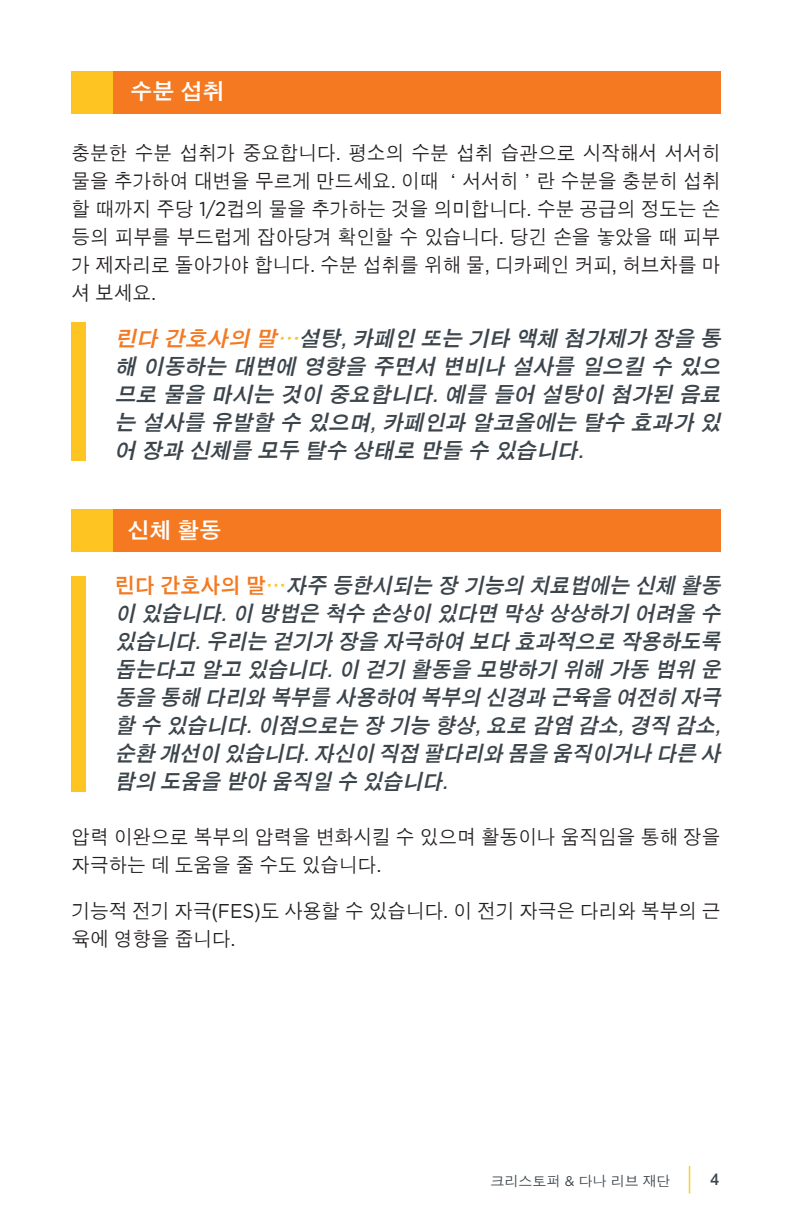
<style>
.page{position:relative;width:792px;height:1224px;background:#fff}
.page>*{position:absolute;margin:0;border:0;box-sizing:border-box;transform-origin:0 0}
.HEADS{font:22px "DFK Hei Bd MAC KSC H";color:#fff}
.call_outs{font:italic 21.6px/28px "DFK Hei Bd MAC KSC H";color:#3c454b;text-align:justify;scale:.93 1}
.call_outs-2{font:italic 21.6px/28px "DFK Hei Bd MAC KSC H";color:#3c454b;text-align:justify}
.text{font:20px/28px "DFK Hei Md MAC KSC H";color:#231f20;scale:.93 1}
.t1{font:16px "DFK Hei Bd MAC KSC H";color:#3c454b}
.t2{font:14px "DFK Hei Md MAC KSC H";color:#3c454b}
.s1{font-family:"Gotham"}
.s2{color:#f47921}
.s3{color:#fec422}
.s4{font-style:normal;color:#f47921}
.s5{font-style:normal;color:#fec422}
</style>
<div class="page">
<svg style="left:689px;top:1166px;width:1px;height:28px"></svg>
<div style="left:71px;top:71px;width:43px;height:42px;background:#fec422"></div>
<div style="left:113px;top:71px;width:608px;height:42px;background:#f47921"></div>
<div style="left:71px;top:509px;width:43px;height:42px;background:#fec422"></div>
<div style="left:113px;top:509px;width:608px;height:42px;background:#f47921"></div>
<div style="left:71px;top:576px;width:15px;height:216px;background:#fec422"></div>
<div style="left:71px;top:322px;width:15px;height:139px;background:#fec422"></div>
<p class="HEADS" style="left:131px;top:80px;width:96px">수분 섭취</p>
<p class="text" style="left:71px;top:139px;width:699px;text-align:justify">충분한 수분 섭취가 중요합니다. 평소의 수분 섭취 습관으로 시작해서 서서히 물을 추가하여 대변을 무르게 만드세요. 이때 ‘서서히’란 수분을 충분히 섭취 할 때까지 주당 <span class="s1">1/2</span>컵의 물을 추가하는 것을 의미합니다. 수분 공급의 정도는 손 등의 피부를 부드럽게 잡아당겨 확인할 수 있습니다. 당긴 손을 놓았을 때 피부 가 제자리로 돌아가야 합니다. 수분 섭취를 위해 물, 디카페인 커피, 허브차를 마 셔 보세요.</p>
<p class="call_outs-2" style="left:115px;top:325px;width:612px"><span class="s2">린다 간호사의 말</span><span class="s3">…</span>설탕,카페인 또는 기타 액체 첨가제가 장을 통 해 이동하는 대변에 영향을 주면서 변비나 설사를 일으킬 수 있으 므로 물을 마시는 것이 중요합니다. 예를 들어 설탕이 첨가된 음료 는 설사를 유발할 수 있으며, 카페인과 알코올에는 탈수 효과가 있 어 장과 신체를 모두 탈수 상태로 만들 수 있습니다.</p>
<p class="HEADS" style="left:127px;top:519px;width:96px">신체 활동</p>
<p class="call_outs" style="left:115px;top:572px;width:658px"><span class="s4">린 다 간 호 사 의 말</span> <span class="s5">…</span> 자주 등한시되는 장 기능의 치료법에는 신체 활동 이 있습니다.이 방법은 척수 손상이 있다면 막상 상상하기 어려울 수 있습니다.우리는 걷기가 장을 자극하여 보다 효과적으로 작용하도록 돕는다고 알고 있습니다.이 걷기 활동을 모방하기 위해 가동 범위 운 동을 통해 다리와 복부를 사용하여 복부의 신경과 근육을 여전히 자극 할 수 있습니다.이점으로는 장 기능 향상,요로 감염 감소,경직 감소, 순환 개선이 있습니다.자신이 직접 팔다리와 몸을 움직이거나 다른 사 람의 도움을 받아 움직일 수 있습니다.</p>
<p class="text" style="left:71px;top:824px;width:699px">압력 이완으로 복부의 압력을 변화시킬 수 있으며 활동이나 움직임을 통해 장을 자극하는 데 도움을 줄 수도 있습니다.</p>
<p class="text" style="left:71px;top:898px;width:699px">기능적 전기 자극(<span class="s1">FES</span>)도 사용할 수 있습니다. 이 전기 자극은 다리와 복부의 근 육에 영향을 줍니다.</p>
<p class="t2" style="left:491px;top:1174px;width:181px">크리스토퍼 <span class="s1">&amp;</span> 다나 리브 재단</p>
<p class="t1" style="left:710px;top:1171px;width:10px">4</p>
</div>
